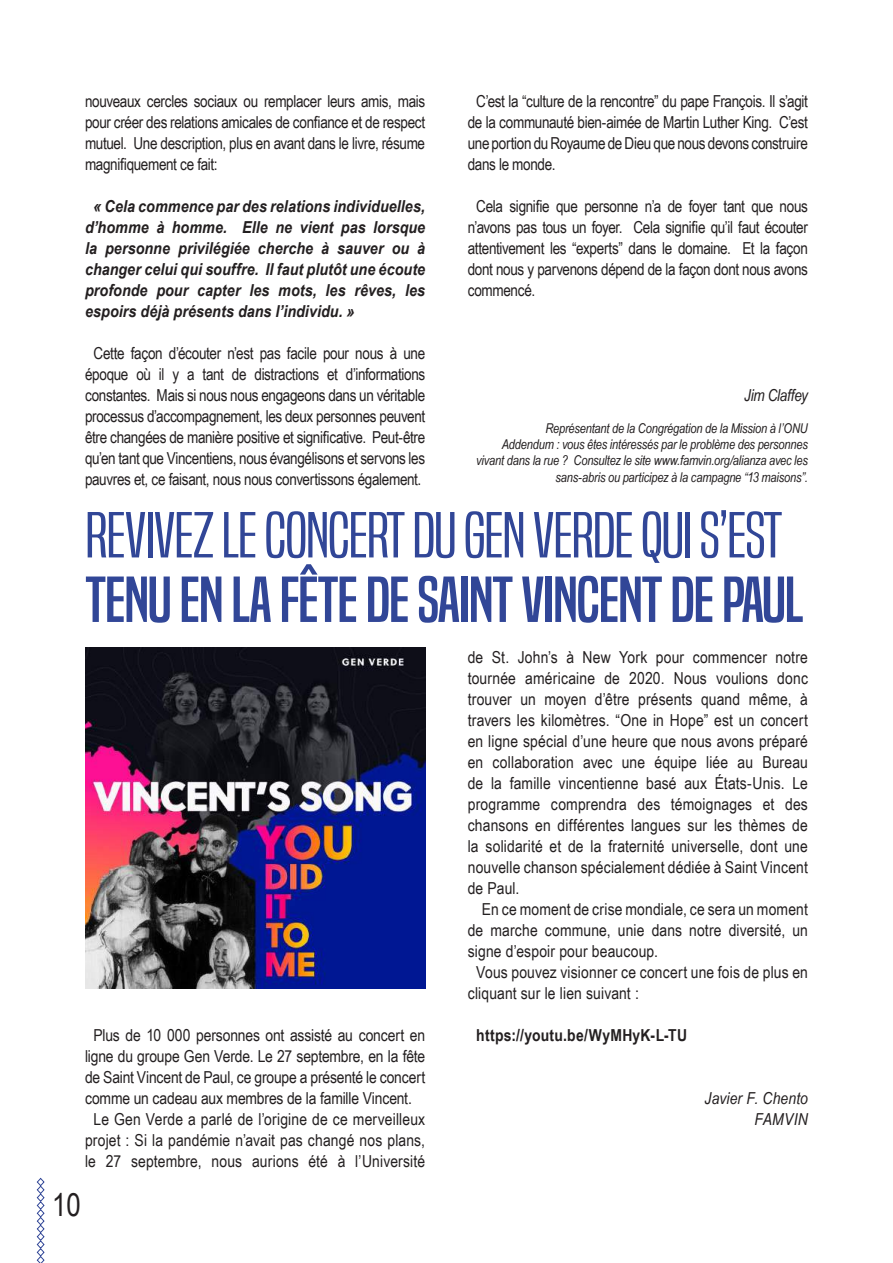
<style>
.page{position:relative;width:893px;height:1263px;background:#fff}
.page>*{position:absolute;margin:0;border:0;box-sizing:border-box;transform-origin:0 0}
.t1{font:60px "Built Titling Lt";letter-spacing:-.02em;color:#314697;scale:1.36 1}
.t2{font:60px "Built Titling Rg";letter-spacing:-.02em;color:#314697;scale:1.18 1}
.t3{font:31.5px "Arial Narrow";color:#231f20}
.t4{font:16.5px/21px "Arial Narrow";letter-spacing:-.015em;color:#231f20;text-align:justify}
.t5{font:16.5px "Arial Narrow";letter-spacing:.01em;color:#231f20}
.t6{font:italic 700 16.5px/21px "Arial Narrow";letter-spacing:.005em;color:#231f20;text-align:justify;scale:1.06 1}
.t7{font:700 16.5px "Arial Narrow";letter-spacing:.015em;color:#231f20}
.t8{font:16.5px "Arial Narrow";letter-spacing:.005em;color:#231f20}
.t9{font:italic 16.5px/21px "Arial Narrow";letter-spacing:.005em;color:#231f20;text-align:right}
.t10{font:italic 16.5px "Arial Narrow";letter-spacing:-.02em;color:#231f20}
.t11{font:italic 13.5px/16.2px "Arial Narrow";letter-spacing:-.015em;color:#231f20;text-align:right}
</style>
<div class="page">
<svg style="left:36px;top:1177px;width:9px;height:86px"></svg>
<img style="left:85px;top:648px;width:340px;height:340px">
<p class="t4" style="left:468px;top:90px;width:342px;text-indent:9px">C’est la “culture de la rencontre” du pape François. Il s’agit de la communauté bien-aimée de Martin Luther King. C’est une portion du Royaume de Dieu que nous devons construire dans le monde.</p>
<p class="t4" style="left:468px;top:195px;width:342px;text-indent:9px">Cela signifie que personne n’a de foyer tant que nous n’avons pas tous un foyer. Cela signifie qu’il faut écouter attentivement les “experts” dans le domaine. Et la façon dont nous y parvenons dépend de la façon dont nous avons commencé.</p>
<p class="t4" style="left:85px;top:90px;width:342px">nouveaux cercles sociaux ou remplacer leurs amis, mais pour créer des relations amicales de confiance et de respect mutuel. Une description, plus en avant dans le livre, résume magnifiquement ce fait:</p>
<p class="t6" style="left:85px;top:194px;width:322px;text-indent:9px">« Cela commence par des relations individuelles, d’homme à homme. Elle ne vient pas lorsque la personne privilégiée cherche à sauver ou à changer celui qui souffre. Il faut plutôt une écoute profonde pour capter les mots, les rêves, les espoirs déjà présents dans l’individu. »</p>
<p class="t4" style="left:85px;top:342px;width:342px;text-align:center">Cette façon d’écouter n’est pas facile pour nous à une époque où il y a tant de distractions et d’informations constantes. Mais si nous nous engageons dans un véritable processus d’accompagnement, les deux personnes peuvent être changées de manière positive et significative. Peut-être qu’en tant que Vincentiens, nous évangélisons et servons les pauvres et, ce faisant, nous nous convertissons également.</p>
<p class="t10" style="left:744px;top:383px;width:65px">Jim Claffey</p>
<p class="t11" style="left:476px;top:420px;width:333px">Représentant de la Congrégation de la Mission à l’ONU<br>Addendum : vous êtes intéressés par le problème des personnes vivant dans la rue ? Consultez le site www.famvin.org/alianza avec les sans-abris ou participez à la campagne “13 maisons”.</p>
<h1 class="t1" style="left:85px;top:500px;width:514px">REVIVEZ LE CONCERT DU GEN VERDE QUI S’EST</h1>
<h1 class="t2" style="left:85px;top:564px;width:610px">TENU EN LA FÊTE DE SAINT VINCENT DE PAUL</h1>
<p class="t4" style="left:94px;top:1024px;width:333px">Plus de 10 000 personnes ont assisté au concert en</p>
<p class="t4" style="left:85px;top:1045px;width:342px">ligne du groupe Gen Verde. Le 27 septembre, en la fête</p>
<p class="t4" style="left:85px;top:1066px;width:342px">de Saint Vincent de Paul, ce groupe a présenté le concert</p>
<p class="t4" style="left:85px;top:1087px;width:328px">comme un cadeau aux membres de la famille Vincent.</p>
<p class="t5" style="left:94px;top:1107px;width:333px">Le Gen Verde a parlé de l’origine de ce merveilleux</p>
<p class="t5" style="left:85px;top:1128px;width:342px">projet : Si la pandémie n’avait pas changé nos plans,</p>
<p class="t5" style="left:85px;top:1149px;width:342px">le 27 septembre, nous aurions été à l’Université</p>
<h2 class="t3" style="left:52px;top:1181px;width:30px">10</h2>
<p class="t4" style="left:468px;top:646px;width:342px">de St. John’s à New York pour commencer notre tournée américaine de 2020. Nous voulions donc trouver un moyen d’être présents quand même, à travers les kilomètres. “One in Hope” est un concert en ligne spécial d’une heure que nous avons préparé en collaboration avec une équipe liée au Bureau de la famille vincentienne basé aux États-Unis. Le programme comprendra des témoignages et des chansons en différentes langues sur les thèmes de la solidarité et de la fraternité universelle, dont une nouvelle chanson spécialement dédiée à Saint Vincent de Paul.</p>
<p class="t5" style="left:482px;top:897px;width:328px">En ce moment de crise mondiale, ce sera un moment</p>
<p class="t5" style="left:468px;top:918px;width:342px">de marche commune, unie dans notre diversité, un</p>
<p class="t5" style="left:468px;top:939px;width:192px">signe d’espoir pour beaucoup.</p>
<p class="t5" style="left:476px;top:960px;width:333px">Vous pouvez visionner ce concert une fois de plus en</p>
<p class="t8" style="left:468px;top:981px;width:173px">cliquant sur le lien suivant :</p>
<p class="t7" style="left:476px;top:1023px;width:212px">https://youtu.be/WyMHyK-L-TU</p>
<p class="t9" style="left:704px;top:1087px;width:105px">Javier F. Chento<br>FAMVIN</p>
</div>
